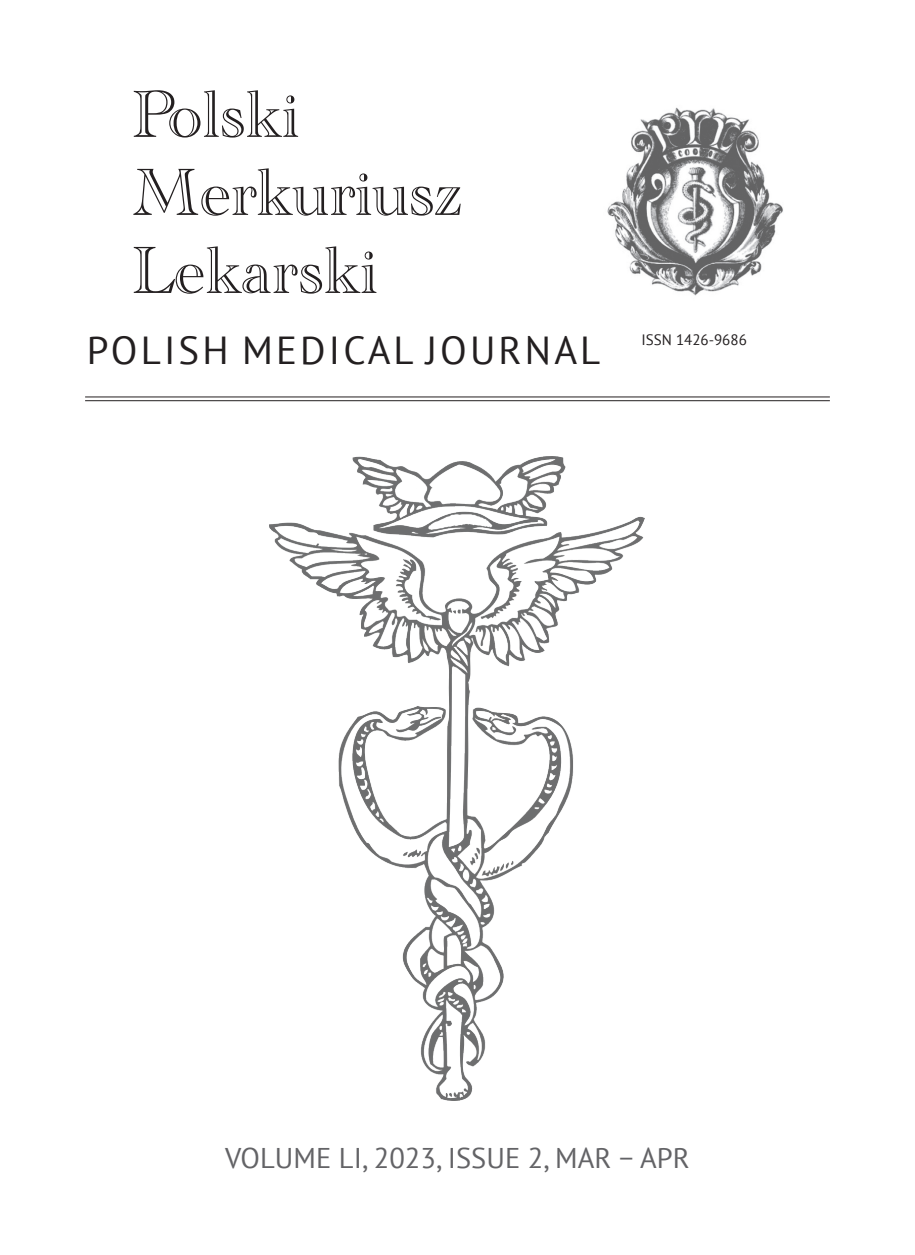
<style>
.page{position:relative;width:915px;height:1255px;background:#fff}
.page>*{position:absolute;margin:0;border:0;box-sizing:border-box;transform-origin:0 0}
.t1{font:69px "Academy Engraved Let Plain";color:#231f20}
.t2{font:39px "PT Sans";letter-spacing:.08em;color:#231f20}
.t3{font:28.5px "PT Sans";color:#636366}
.t4{font:15px "PT Sans";color:#231f20}
</style>
<div class="page">
<img style="left:607px;top:107px;width:176px;height:189px">
<hr style="left:85px;top:396px;width:744px;height:1px;background:#231f20">
<hr style="left:85px;top:400px;width:744px;height:1px;background:#231f20">
<img style="left:269px;top:456px;width:375px;height:644px">
<p class="t1" style="left:132px;top:76px;width:169px">Polski</p>
<p class="t1" style="left:132px;top:154px;width:331px">Merkuriusz</p>
<p class="t1" style="left:132px;top:232px;width:247px">Lekarski</p>
<p class="t2" style="left:87px;top:325px;width:515px">POLISH MEDICAL JOURNAL</p>
<p class="t4" style="left:641px;top:330px;width:107px">ISSN 1426-9686</p>
<p class="t3" style="left:225px;top:1139px;width:466px">VOLUME LI, 2023, ISSUE 2, MAR − APR</p>
</div>
